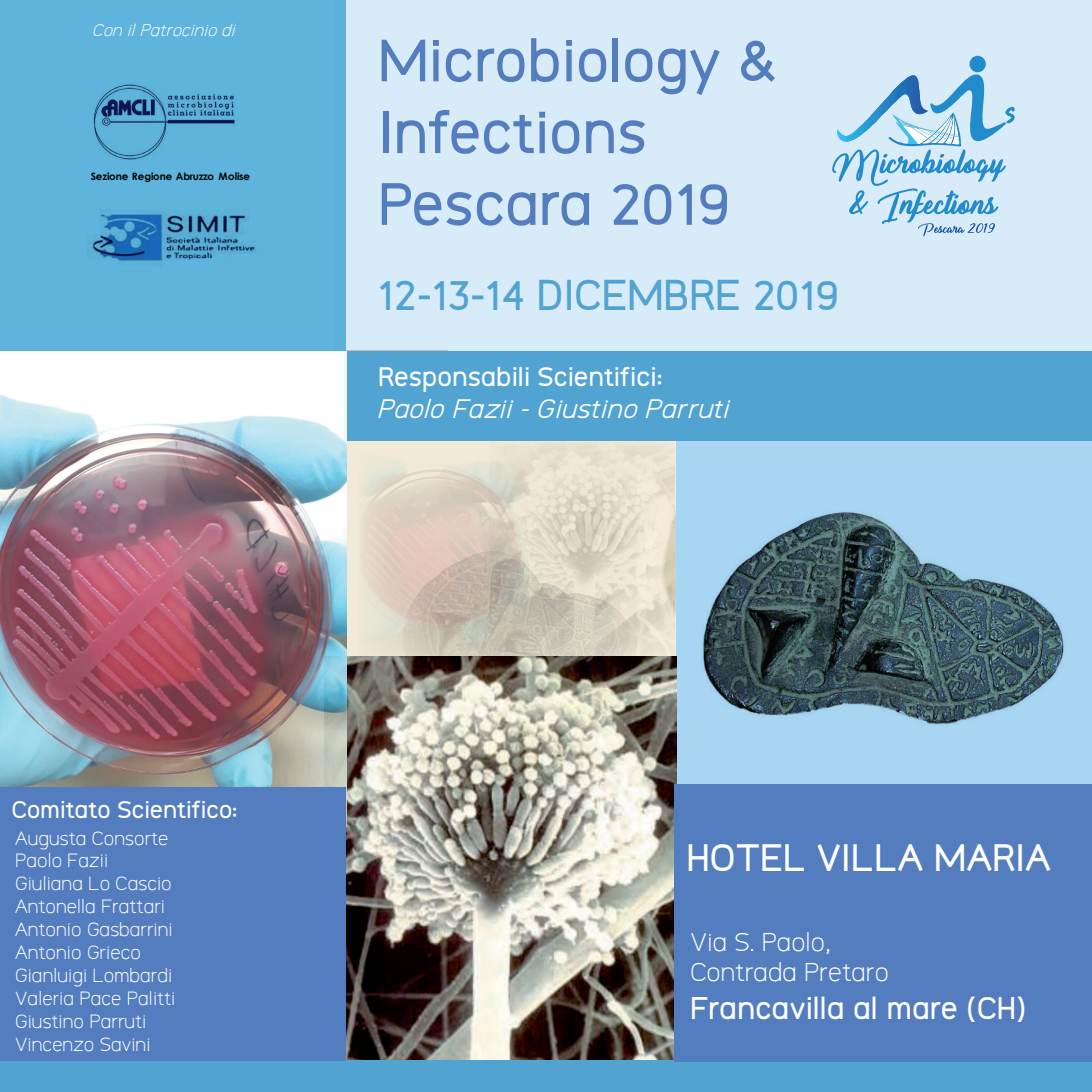
<style>
.page{position:relative;width:1092px;height:1092px;background:#fff}
.page>*{position:absolute;margin:0;border:0;box-sizing:border-box;transform-origin:0 0}
.t1{font:700 59.85px/71.8px "Logico Sans";color:#537dbf}
.t2{font:700 42.88px "Logico Sans";color:#51a3d2}
.t3{font:700 38.15px "Logico Sans";color:#fff}
.t4{font:700 31.15px "Logico Sans";color:#fff}
.t5{font:italic 26.6px "Logico Sans";color:#fff}
.t6{font:700 26.6px "Logico Sans";color:#fff}
.t7{font:300 25.72px/30.8px "Logico Sans";color:#fff}
.t8{font:700 23.97px "Logico Sans";color:#fff}
.t9{font:300 19.07px/22.9px "Logico Sans";color:#fff}
.t10{font:italic 300 16.8px "Logico Sans";color:#fff}
.t11{font:700 10.15px "Century Gothic";letter-spacing:-.025em;color:#050504}
</style>
<div class="page">
<div style="left:347px;top:339px;width:744px;height:461px;background:#a7d5f2"></div>
<svg style="left:346px;top:440px;width:291px;height:216px;fill:#f1ead8"></svg>
<img style="left:637px;top:440px;width:38px;height:216px">
<div style="left:335px;top:0;width:756px;height:403px;background:#d8ebf8"></div>
<img style="left:345px;top:656px;width:331px;height:403px">
<div style="left:0;top:1060px;width:1091px;height:31px;background:#51a3d2"></div>
<div style="left:344px;top:351px;width:747px;height:89px;background:#51a3d2"></div>
<div style="left:674px;top:783px;width:417px;height:278px;background:#537dbf"></div>
<div style="left:0;top:0;width:346px;height:350px;background:#5eb4dc"></div>
<img style="left:0;top:351px;width:346px;height:475px">
<img style="left:701px;top:512px;width:363px;height:213px">
<img style="left:528px;top:442px;width:146px;height:215px">
<img style="left:359px;top:441px;width:169px;height:216px">
<img style="left:402px;top:541px;width:230px;height:116px">
<div style="left:0;top:787px;width:345px;height:273px;background:#537dbf"></div>
<img style="left:94px;top:84px;width:141px;height:76px">
<img style="left:87px;top:209px;width:169px;height:57px">
<div style="left:969px;top:56px;width:16px;height:16px;background:#228bcb;border-radius:50%"></div>
<svg style="left:832px;top:71px;width:182px;height:165px"></svg>
<p class="t10" style="left:93px;top:21px;width:144px">Con il Patrocinio di</p>
<p class="t11" style="left:91px;top:168px;width:161px">Sezione Regione Abruzzo Molise</p>
<h1 class="t1" style="left:378px;top:24px;width:402px">Microbiology &amp;<br>Infections<br>Pescara 2019</h1>
<h2 class="t2" style="left:378px;top:270px;width:463px">12-13-14 DICEMBRE 2019</h2>
<h3 class="t6" style="left:378px;top:361px;width:286px">Responsabili Scientifici:</h3>
<h3 class="t5" style="left:378px;top:394px;width:353px">Paolo Fazii - Giustino Parruti</h3>
<p class="t8" style="left:12px;top:795px;width:227px">Comitato Scientifico:</p>
<p class="t9" style="left:15px;top:827px;width:162px">Augusta Consorte<br>Paolo Fazii<br>Giuliana Lo Cascio<br>Antonella Frattari<br>Antonio Gasbarrini<br>Antonio Grieco<br>Gianluigi Lombardi<br>Valeria Pace Palitti<br>Giustino Parruti<br>Vincenzo Savini</p>
<h3 class="t3" style="left:686px;top:835px;width:366px">HOTEL VILLA MARIA</h3>
<h3 class="t7" style="left:690px;top:927px;width:200px">Via S. Paolo,<br>Contrada Pretaro</h3>
<h3 class="t4" style="left:690px;top:989px;width:337px">Francavilla al mare (CH)</h3>
</div>
